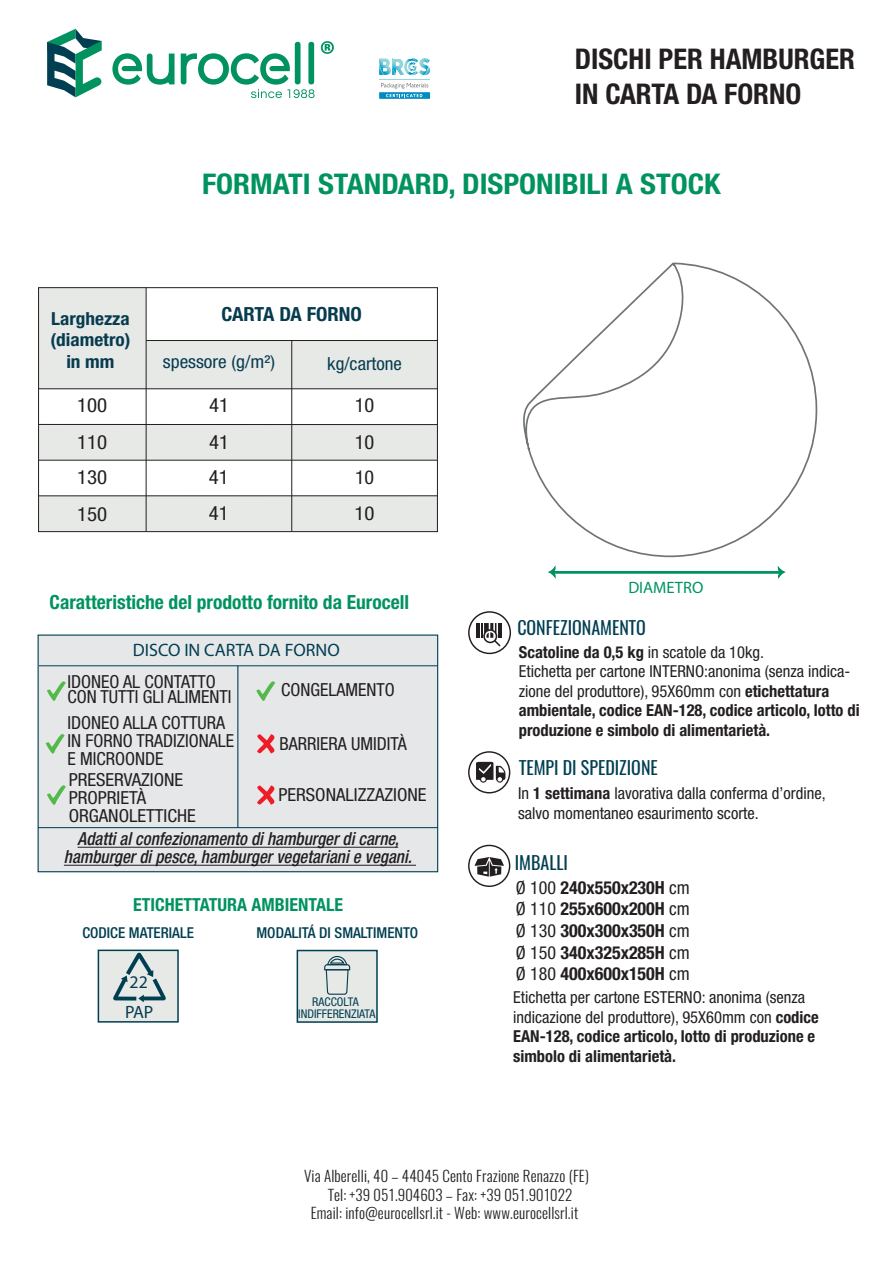
<style>
.page{position:relative;width:893px;height:1263px;background:#fff}
.page>*{position:absolute;margin:0;border:0;box-sizing:border-box;transform-origin:0 0}
.t1{font:700 condensed 28.5px "Helvetica Neue LT Std";color:#00935f;scale:1.07 1}
.t2{font:700 condensed 28.5px/34.2px "Helvetica Neue LT Std";color:#231f20}
.t3{font:700 condensed 19.5px "Helvetica Neue LT Std";color:#00935f}
.t4{font:condensed 19.5px/36px "Helvetica Neue LT Std";color:#231f20;scale:1.07 1}
.t5{font:700 condensed 19.5px "Helvetica Neue LT Std";color:#073c4f;scale:1.05 1}
.t6{font:condensed 19.5px/36.8px "Helvetica Neue LT Std";color:#231f20;scale:1.05 1}
.t7{font:condensed 19.05px/36.2px "Helvetica Neue LT Std";color:#231f20;scale:1.05 1}
.t8{font:condensed 18px/18px "Helvetica Neue LT Std";color:#231f20}
.t9{font:700 condensed 18px/21.6px "Helvetica Neue LT Std";color:#231f20;text-align:justify}
.t10{font:italic 500 condensed 18px/18px "Helvetica Neue LT Std";color:#231f20;text-align:center;scale:.94 1}
.t11{font:condensed 18px/18px "Helvetica Neue LT Std";color:#231f20;scale:1.04 1}
.t12{font:18px "Oswald";color:#003e52}
.t13{font:700 condensed 18px/21.6px "Helvetica Neue LT Std";color:#073c4f;text-align:center;scale:1.07 1}
.t14{font:700 condensed 18px "Helvetica Neue LT Std";color:#00935f}
.t15{font:18px "Myriad Pro";color:#003e52}
.t16{font:condensed 18px "Helvetica Neue LT Std";color:#073c4f;scale:1.07 1}
.t17{font:condensed 18px "Helvetica Neue LT Std";color:#073c4f;scale:1.05 1}
.t18{font:17.85px/30.2px "Myriad Pro";color:#073c4f}
.t19{font:condensed 16.5px/19.5px "Helvetica Neue LT Std";color:#231f20}
.t20{font:700 condensed 16.5px/19.5px "Helvetica Neue LT Std";color:#231f20}
.t21{font:16.5px "Myriad Pro";color:#00935f}
.t22{font:300 15px/18px "Oswald";letter-spacing:.01em;color:#231f20}
.t23{font:500 condensed 15px "Helvetica Neue LT Std";color:#003e52}
.t24{font:condensed 12px/12px "Helvetica Neue LT Std";color:#003e52;text-align:center}
.s1{font-weight:400}
.s2{font-weight:700}
</style>
<div class="page">
<svg style="left:468px;top:611px;width:43px;height:43px"></svg>
<svg style="left:468px;top:751px;width:42px;height:42px"></svg>
<svg style="left:468px;top:845px;width:42px;height:42px"></svg>
<div style="left:295px;top:42px;width:6px;height:42px;background:#00935f;border-radius:3px"></div>
<div style="left:308px;top:42px;width:6px;height:42px;background:#00935f;border-radius:3px"></div>
<svg style="left:112px;top:53px;width:63px;height:32px"></svg>
<svg style="left:47px;top:29px;width:54px;height:68px"></svg>
<svg style="left:181px;top:53px;width:134px;height:45px"></svg>
<svg style="left:321px;top:41px;width:13px;height:13px"></svg>
<svg style="left:379px;top:58px;width:51px;height:17px"></svg>
<hr style="left:379px;top:79px;width:51px;height:1px;background:#93d6dc">
<svg style="left:379px;top:92px;width:51px;height:7px"></svg>
<svg style="left:381px;top:83px;width:47px;height:14px"></svg>
<div style="left:38px;top:634px;width:400px;height:238px;background:#e6e7e9;border:1px solid #003e52"></div>
<hr style="left:38px;top:827px;width:400px;height:1px;background:#003e52">
<hr style="left:238px;top:666px;width:1px;height:162px;background:#003e52">
<svg style="left:257px;top:734px;width:18px;height:19px"></svg>
<hr style="left:39px;top:665px;width:399px;height:1px;background:#003e52">
<svg style="left:256px;top:681px;width:19px;height:20px"></svg>
<svg style="left:47px;top:681px;width:19px;height:20px"></svg>
<svg style="left:47px;top:785px;width:19px;height:20px"></svg>
<svg style="left:46px;top:734px;width:19px;height:20px"></svg>
<svg style="left:257px;top:785px;width:18px;height:20px"></svg>
<hr style="left:78px;top:847px;width:320px;height:1px;background:#231f20">
<hr style="left:64px;top:865px;width:352px;height:1px;background:#231f20">
<div style="left:39px;top:288px;width:107px;height:74px;background:#e7e9e7"></div>
<div style="left:297px;top:950px;width:81px;height:73px;background:#e7e9e7;border:2px solid #003e52"></div>
<div style="left:39px;top:496px;width:398px;height:35px;background:#e7e9e7"></div>
<div style="left:39px;top:340px;width:398px;height:49px;background:#e7e9e7"></div>
<div style="left:39px;top:424px;width:398px;height:36px;background:#e7e9e7"></div>
<div style="left:38px;top:287px;width:400px;height:245px;border:1px solid #231f20"></div>
<hr style="left:291px;top:340px;width:1px;height:192px;background:#231f20">
<hr style="left:39px;top:388px;width:398px;height:1px;background:#231f20">
<hr style="left:39px;top:424px;width:398px;height:1px;background:#231f20">
<hr style="left:39px;top:460px;width:398px;height:1px;background:#231f20">
<hr style="left:39px;top:495px;width:398px;height:1px;background:#231f20">
<hr style="left:146px;top:340px;width:291px;height:1px;background:#231f20">
<hr style="left:146px;top:288px;width:1px;height:243px;background:#231f20">
<svg style="left:611px;top:264px;width:206px;height:293px"></svg>
<svg style="left:523px;top:262px;width:169px;height:283px"></svg>
<div style="left:553px;top:571px;width:228px;height:3px;background:#00935f;border:2px solid #00935f"></div>
<svg style="left:777px;top:565px;width:9px;height:14px"></svg>
<svg style="left:548px;top:565px;width:9px;height:14px"></svg>
<div style="left:98px;top:949px;width:81px;height:73px;background:#e7e9e7;border:2px solid #003e52"></div>
<svg style="left:324px;top:956px;width:27px;height:39px"></svg>
<svg style="left:113px;top:952px;width:53px;height:50px"></svg>
<h1 class="t2" style="left:575px;top:42px;width:282px">DISCHI PER HAMBURGER<br>IN CARTA DA FORNO</h1>
<h1 class="t1" style="left:202px;top:166px;width:486px">FORMATI STANDARD, DISPONIBILI A STOCK</h1>
<p class="t13" style="left:50px;top:307px;width:76px">Larghezza (diametro) in mm</p>
<p class="t5" style="left:222px;top:302px;width:135px">CARTA DA FORNO</p>
<p class="t16" style="left:163px;top:351px;width:106px">spessore (g/m²)</p>
<p class="t17" style="left:327px;top:354px;width:73px">kg/cartone</p>
<p class="t6" style="left:355px;top:386px;width:20px">10<br>10</p>
<p class="t7" style="left:355px;top:459px;width:21px">10<br>10</p>
<p class="t4" style="left:209px;top:387px;width:21px;text-align:justify">41<br>41<br>41<br>41</p>
<p class="t4" style="left:77px;top:387px;width:30px;line-height:36.9px">100<br>110</p>
<p class="t4" style="left:77px;top:458px;width:30px;line-height:37.5px">130<br>150</p>
<p class="t3" style="left:50px;top:590px;width:361px">Caratteristiche del prodotto fornito da Eurocell</p>
<p class="t15" style="left:133px;top:639px;width:208px">DISCO IN CARTA DA FORNO</p>
<p class="t8" style="left:68px;top:674px;width:166px;line-height:15px">IDONEO AL CONTATTO<br>CON TUTTI GLI ALIMENTI</p>
<p class="t8" style="left:68px;top:714px;width:168px">IDONEO ALLA COTTURA<br>IN FORNO TRADIZIONALE<br>E MICROONDE</p>
<p class="t11" style="left:69px;top:770px;width:124px">PRESERVAZIONE<br>PROPRIETÀ<br>ORGANOLETTICHE</p>
<p class="t8" style="left:281px;top:681px;width:115px">CONGELAMENTO</p>
<p class="t8" style="left:280px;top:734px;width:129px">BARRIERA UMIDITÀ</p>
<p class="t11" style="left:278px;top:785px;width:144px">PERSONALIZZAZIONE</p>
<p class="t10" style="left:64px;top:830px;width:372px">Adatti al confezionamento di hamburger di carne, hamburger di pesce, hamburger vegetariani e vegani.</p>
<p class="t14" style="left:133px;top:894px;width:211px">ETICHETTATURA AMBIENTALE</p>
<p class="t23" style="left:82px;top:924px;width:113px">CODICE MATERIALE</p>
<p class="t23" style="left:256px;top:924px;width:163px">MODALITÁ DI SMALTIMENTO</p>
<p class="t18" style="left:125px;top:967px;width:30px">22<br>PAP</p>
<p class="t24" style="left:298px;top:995px;width:79px">RACCOLTA<br>INDIFFERENZIATA</p>
<p class="t21" style="left:628px;top:577px;width:77px">DIAMETRO</p>
<p class="t12" style="left:517px;top:615px;width:130px">CONFEZIONAMENTO</p>
<p class="t20" style="left:519px;top:642px;width:342px">Scatoline da 0,5 kg <span class="s1">in scatole da 10kg.<br>Etichetta per cartone INTERNO:anonima (senza indica&shy;zione del produttore), 95X60mm con</span> etichettatura ambientale, codice EAN-128, codice articolo, lotto di produzione e simbolo di alimentarietà.</p>
<p class="t12" style="left:519px;top:756px;width:140px">TEMPI DI SPEDIZIONE</p>
<p class="t19" style="left:518px;top:783px;width:309px">In <span class="s2">1 settimana</span> lavorativa dalla conferma d’ordine, salvo momentaneo esaurimento scorte.</p>
<p class="t12" style="left:515px;top:850px;width:55px">IMBALLI</p>
<p class="t9" style="left:516px;top:876px;width:175px"><span class="s1">Ø 100</span> 240x550x230H <span class="s1">cm Ø 110</span> 255x600x200H <span class="s1">cm Ø 130</span> 300x300x350H <span class="s1">cm Ø 150</span> 340x325x285H <span class="s1">cm Ø 180</span> 400x600x150H <span class="s1">cm</span></p>
<p class="t19" style="left:513px;top:987px;width:307px">Etichetta per cartone ESTERNO: anonima (senza indicazione del produttore), 95X60mm con <span class="s2">codice EAN-128, codice articolo, lotto di produzione e simbolo di alimentarietà.</span></p>
<p class="t22" style="left:304px;top:1167px;width:286px">Via Alberelli, 40 – 44045 Cento Frazione Renazzo (FE)</p>
<p class="t22" style="left:311px;top:1186px;width:269px;text-indent:17px">Tel: +39 051.904603 – Fax: +39 051.901022<br>Email: info@eurocellsrl.it - Web: www.eurocellsrl.it</p>
</div>
